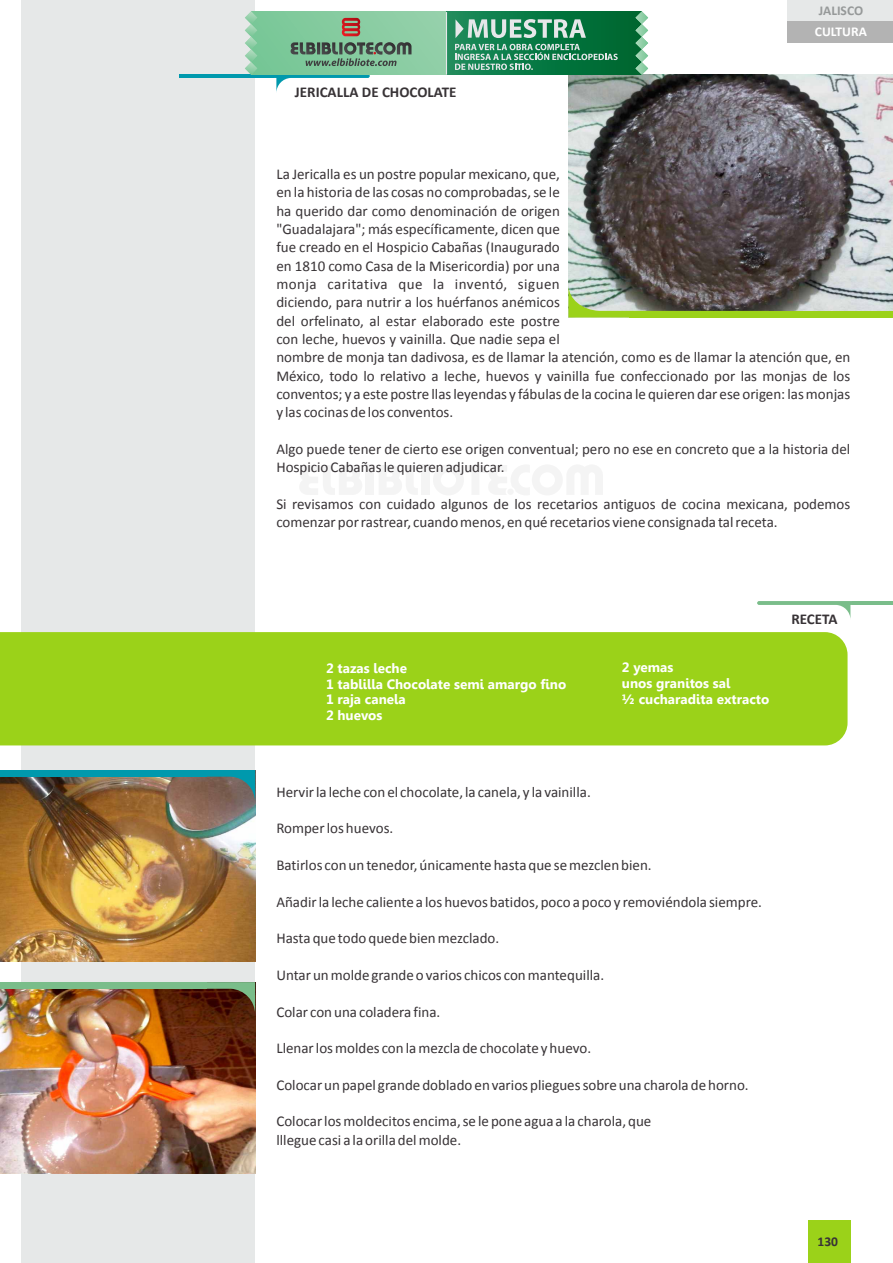
<style>
.page{position:relative;width:893px;height:1263px;background:#fff}
.page>*{position:absolute;margin:0;border:0;box-sizing:border-box;transform-origin:0 0}
.t1{font:15px/18.3px "Calibri";color:#383336}
.t2{font:700 15px "Calibri";color:#383336}
.t3{font:700 13.5px/15.8px "Gisha";color:#fff}
.t4{font:700 13.5px "Calibri";color:#969999}
.t5{font:700 13.5px "Calibri";color:#fff}
.t6{font:700 13.5px "Calibri";color:#383336}
</style>
<div class="page">
<div style="left:808px;top:1220px;width:43px;height:43px;background:#9bd219"></div>
<div style="left:787px;top:0;width:106px;height:21px;background:#e6e8e8"></div>
<div style="left:787px;top:21px;width:106px;height:22px;background:#b3b3b3"></div>
<div style="left:21px;top:0;width:234px;height:1263px;background:#e6e8e8"></div>
<div style="left:0;top:632px;width:847px;height:113px;background:#9bd219"></div>
<svg style="left:274px;top:75px;width:96px;height:17px"></svg>
<hr style="left:179px;top:74px;width:95px;height:4px;background:#0099ad">
<svg style="left:757px;top:601px;width:96px;height:17px"></svg>
<hr style="left:853px;top:601px;width:40px;height:4px;background:#7abd8a">
<img style="left:0;top:989px;width:255px;height:184px">
<img style="left:0;top:777px;width:255px;height:184px">
<svg style="left:95px;top:770px;width:160px;height:32px;background:#7b6d59"></svg>
<div style="left:0;top:770px;width:207px;height:7px;background:#0099ad"></div>
<img style="left:95px;top:982px;width:160px;height:32px">
<div style="left:0;top:982px;width:207px;height:7px;background:#7abd8a"></div>
<img style="left:568px;top:74px;width:325px;height:237px">
<img style="left:568px;top:285px;width:205px;height:32px">
<div style="left:630px;top:311px;width:263px;height:6px;background:#9bd219"></div>
<svg style="left:257px;top:11px;width:189px;height:64px;background:#86cba0"></svg>
<svg style="left:300px;top:465px;width:62px;height:30px"></svg>
<div style="left:366px;top:465px;width:8px;height:30px;background:#f4f4f4"></div>
<svg style="left:379px;top:465px;width:38px;height:29px"></svg>
<div style="left:421px;top:465px;width:8px;height:30px;background:#f4f4f4"></div>
<svg style="left:433px;top:465px;width:170px;height:30px"></svg>
<div style="left:446px;top:11px;width:196px;height:64px;background:linear-gradient(to right,#1c8c5c,#00642b)"></div>
<svg style="left:245px;top:11px;width:12px;height:64px"></svg>
<svg style="left:635px;top:11px;width:13px;height:64px"></svg>
<svg style="left:342px;top:18px;width:18px;height:18px"></svg>
<svg style="left:289px;top:42px;width:122px;height:24px;background:#689178"></svg>
<svg style="left:455px;top:44px;width:163px;height:26px;background:#42956f"></svg>
<svg style="left:455px;top:19px;width:131px;height:19px;background:#75af96"></svg>
<hr style="left:446px;top:12px;width:1px;height:63px;background:#e6e7e9">
<p class="t2" style="left:295px;top:85px;width:163px">JERICALLA DE CHOCOLATE</p>
<p class="t4" style="left:819px;top:5px;width:46px">JALISCO</p>
<p class="t5" style="left:815px;top:26px;width:53px">CULTURA</p>
<p class="t1" style="left:276px;top:166px;width:576px">La Jericalla es un postre popular mexicano, que,<br>en la historia de las cosas no comprobadas, se le<br>ha querido dar como denominación de origen<br>"Guadalajara"; más específicamente, dicen que<br>fue creado en el Hospicio Cabañas (Inaugurado<br>en 1810 como Casa de la Misericordia) por una<br>monja caritativa que la inventó, siguen<br>diciendo, para nutrir a los huérfanos anémicos<br>del orfelinato, al estar elaborado este postre<br>con leche, huevos y vainilla. Que nadie sepa el<br>nombre de monja tan dadivosa, es de llamar la atención, como es de llamar la atención que, en México, todo lo relativo a leche, huevos y vainilla fue confeccionado por las monjas de los conventos; y a este postre llas leyendas y fábulas de la cocina le quieren dar ese origen: las monjas y las cocinas de los conventos.</p>
<p class="t1" style="left:276px;top:441px;width:576px">Algo puede tener de cierto ese origen conventual; pero no ese en concreto que a la historia del<br>Hospicio Cabañas le quieren adjudicar.</p>
<p class="t1" style="left:276px;top:496px;width:575px">Si revisamos con cuidado algunos de los recetarios antiguos de cocina mexicana, podemos comenzar por rastrear, cuando menos, en qué recetarios viene consignada tal receta.</p>
<p class="t3" style="left:326px;top:661px;width:242px">2 tazas leche<br>1 tablilla Chocolate semi amargo fino<br>1 raja canela<br>2 huevos</p>
<p class="t3" style="left:622px;top:661px;width:149px">2 yemas<br>unos granitos sal<br>½ cucharadita extracto</p>
<p class="t2" style="left:791px;top:612px;width:48px">RECETA</p>
<p class="t1" style="left:276px;top:784px;width:316px">Hervir la leche con el chocolate, la canela, y la vainilla.</p>
<p class="t1" style="left:276px;top:820px;width:118px">Romper los huevos.</p>
<p class="t1" style="left:276px;top:857px;width:377px">Batirlos con un tenedor, únicamente hasta que se mezclen bien.</p>
<p class="t1" style="left:276px;top:894px;width:487px">Añadir la leche caliente a los huevos batidos, poco a poco y removiéndola siempre.</p>
<p class="t1" style="left:276px;top:930px;width:224px">Hasta que todo quede bien mezclado.</p>
<p class="t1" style="left:276px;top:967px;width:329px">Untar un molde grande o varios chicos con mantequilla.</p>
<p class="t1" style="left:276px;top:1003px;width:165px">Colar con una coladera fina.</p>
<p class="t1" style="left:276px;top:1040px;width:316px">Llenar los moldes con la mezcla de chocolate y huevo.</p>
<p class="t1" style="left:276px;top:1077px;width:474px">Colocar un papel grande doblado en varios pliegues sobre una charola de horno.</p>
<p class="t1" style="left:276px;top:1113px;width:377px">Colocar los moldecitos encima, se le pone agua a la charola, que lllegue casi a la orilla del molde.</p>
<p class="t6" style="left:817px;top:1236px;width:22px">130</p>
</div>
